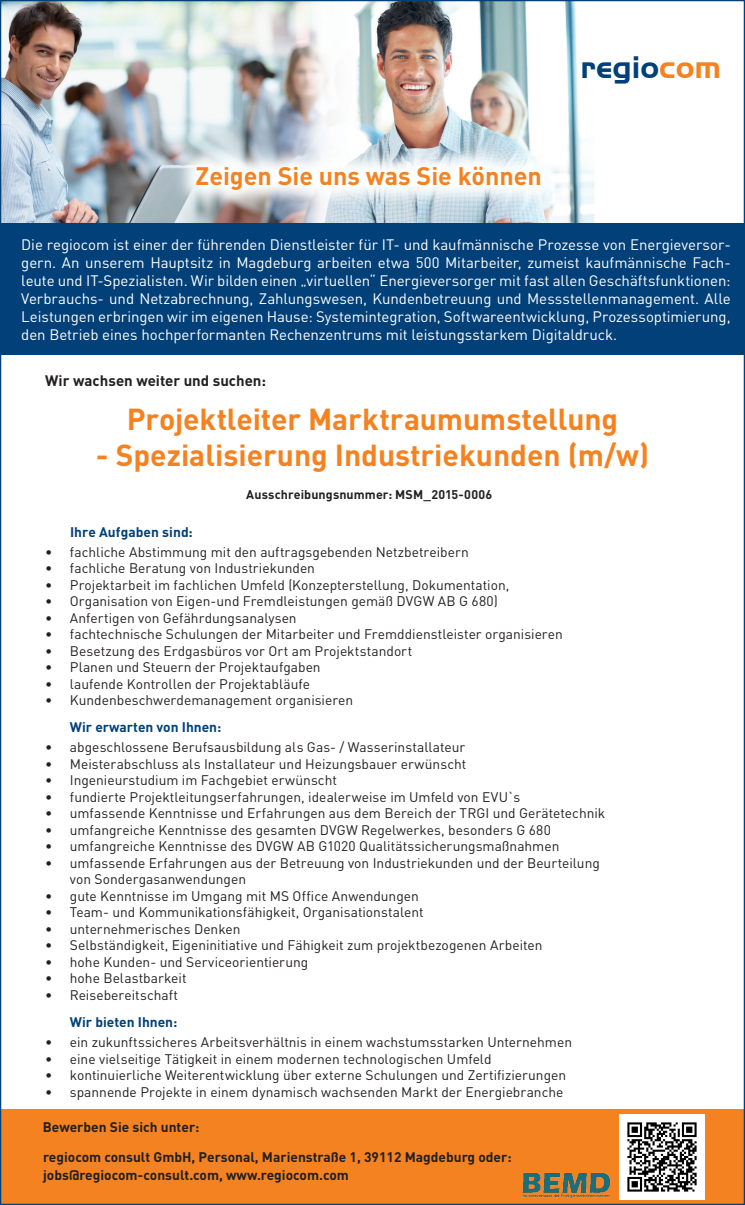
<style>
.page{position:relative;width:745px;height:1205px;background:#fff}
.page>*{position:absolute;margin:0;border:0;box-sizing:border-box;transform-origin:0 0}
.t1{font:700 32.25px "Handel Got D";color:#014078}
.t2{font:700 30px "DIN";color:#f58220}
.t3{font:700 25px "DIN";color:#f58220}
.t4{font:15px/18px "DIN";letter-spacing:-.005em;color:#fff;text-align:justify}
.t5{font:700 15px "DIN";color:#231f20}
.t6{font:13.75px/16.5px "DIN";color:#231f20}
.t7{font:700 13.75px/30px "DIN";color:#231f20}
.t8{font:700 13.75px "DIN";color:#014178}
.t9{font:700 13.75px "DIN";letter-spacing:.005em;color:#014078}
.t10{font:700 12.5px "DIN";letter-spacing:.01em;color:#231f20}
.s1{color:#f58220}
</style>
<div class="page">
<div style="left:0;top:1109px;width:744px;height:96px;background:#f58220"></div>
<img style="left:2px;top:2px;width:592px;height:221px">
<div style="left:0;top:223px;width:744px;height:131px;background:#014078"></div>
<svg style="left:173px;top:143px;width:390px;height:70px"></svg>
<img style="left:619px;top:1115px;width:84px;height:84px">
<img style="left:522px;top:1172px;width:88px;height:27px">
<h3 class="t3" style="left:195px;top:160px;width:347px">Zeigen Sie uns was Sie können</h3>
<h1 class="t1" style="left:580px;top:49px;width:142px">regio<span class="s1">com</span></h1>
<p class="t4" style="left:21px;top:235px;width:710px">Die regiocom ist einer der führenden Dienstleister für IT- und kaufmännische Prozesse von Energieversor&shy;gern. An unserem Hauptsitz in Magdeburg arbeiten etwa 500 Mitarbeiter, zumeist kaufmännische Fach&shy;leute und IT-Spezialisten. Wir bilden einen „virtuellen“ Energieversorger mit fast allen Geschäftsfunktionen:<br>Verbrauchs- und Netzabrechnung, Zahlungswesen, Kundenbetreuung und Messstellenmanagement. Alle Leistungen erbringen wir im eigenen Hause: Systemintegration, Softwareentwicklung, Prozessoptimierung, den Betrieb eines hochperformanten Rechenzentrums mit leistungsstarkem Digitaldruck.</p>
<p class="t5" style="left:45px;top:371px;width:222px">Wir wachsen weiter und suchen:</p>
<h2 class="t2" style="left:127px;top:400px;width:492px">Projektleiter Marktraumumstellung</h2>
<h2 class="t2" style="left:96px;top:436px;width:554px">- Spezialisierung Industriekunden (m/w)</h2>
<p class="t10" style="left:246px;top:486px;width:247px">Ausschreibungsnummer: MSM_2015-0006</p>
<p class="t9" style="left:70px;top:523px;width:124px">Ihre Aufgaben sind:</p>
<p class="t6" style="left:45px;top:543px;width:425px">• fachliche Abstimmung mit den auftragsgebenden Netzbetreibern</p>
<p class="t6" style="left:45px;top:560px;width:271px">• fachliche Beratung von Industriekunden</p>
<p class="t6" style="left:45px;top:576px;width:465px">• Projektarbeit im fachlichen Umfeld (Konzepterstellung, Dokumentation,</p>
<p class="t6" style="left:45px;top:593px;width:454px">• Organisation von Eigen-und Fremdleistungen gemäß DVGW AB G 680)</p>
<p class="t6" style="left:45px;top:609px;width:253px">• Anfertigen von Gefährdungsanalysen</p>
<p class="t6" style="left:45px;top:626px;width:519px">• fachtechnische Schulungen der Mitarbeiter und Fremddienstleister organisieren</p>
<p class="t6" style="left:45px;top:642px;width:368px">• Besetzung des Erdgasbüros vor Ort am Projektstandort</p>
<p class="t6" style="left:45px;top:659px;width:277px">• Planen und Steuern der Projektaufgaben</p>
<p class="t6" style="left:45px;top:675px;width:266px">• laufende Kontrollen der Projektabläufe</p>
<p class="t6" style="left:45px;top:692px;width:309px">• Kundenbeschwerdemanagement organisieren</p>
<p class="t8" style="left:70px;top:718px;width:153px">Wir erwarten von Ihnen:</p>
<p class="t6" style="left:45px;top:738px;width:421px">• abgeschlossene Berufsausbildung als Gas- / Wasserinstallateur</p>
<p class="t6" style="left:45px;top:755px;width:422px">• Meisterabschluss als Installateur und Heizungsbauer erwünscht</p>
<p class="t6" style="left:45px;top:771px;width:293px">• Ingenieurstudium im Fachgebiet erwünscht</p>
<p class="t6" style="left:45px;top:788px;width:476px">• fundierte Projektleitungserfahrungen, idealerweise im Umfeld von EVU`s</p>
<p class="t6" style="left:45px;top:804px;width:561px">• umfassende Kenntnisse und Erfahrungen aus dem Bereich der TRGI und Gerätetechnik</p>
<p class="t6" style="left:45px;top:821px;width:507px">• umfangreiche Kenntnisse des gesamten DVGW Regelwerkes, besonders G 680</p>
<p class="t6" style="left:45px;top:837px;width:515px">• umfangreiche Kenntnisse des DVGW AB G1020 Qualitätssicherungsmaßnahmen</p>
<p class="t6" style="left:70px;top:854px;width:531px;text-indent:-25px">• umfassende Erfahrungen aus der Betreuung von Industriekunden und der Beurteilung von Sondergasanwendungen</p>
<p class="t6" style="left:45px;top:887px;width:375px">• gute Kenntnisse im Umgang mit MS Office Anwendungen</p>
<p class="t6" style="left:45px;top:903px;width:380px">• Team- und Kommunikationsfähigkeit, Organisationstalent</p>
<p class="t6" style="left:45px;top:920px;width:197px">• unternehmerisches Denken</p>
<p class="t6" style="left:45px;top:936px;width:499px">• Selbständigkeit, Eigeninitiative und Fähigkeit zum projektbezogenen Arbeiten</p>
<p class="t6" style="left:45px;top:953px;width:265px">• hohe Kunden- und Serviceorientierung</p>
<p class="t6" style="left:45px;top:969px;width:143px">• hohe Belastbarkeit</p>
<p class="t6" style="left:45px;top:986px;width:134px">• Reisebereitschaft</p>
<p class="t8" style="left:70px;top:1013px;width:109px">Wir bieten Ihnen:</p>
<p class="t6" style="left:45px;top:1034px;width:528px">• ein zukunftssicheres Arbeitsverhältnis in einem wachstumsstarken Unternehmen</p>
<p class="t6" style="left:45px;top:1050px;width:448px">• eine vielseitige Tätigkeit in einem modernen technologischen Umfeld</p>
<p class="t6" style="left:45px;top:1067px;width:522px">• kontinuierliche Weiterentwicklung über externe Schulungen und Zertifizierungen</p>
<p class="t6" style="left:45px;top:1083px;width:519px">• spannende Projekte in einem dynamisch wachsenden Markt der Energiebranche</p>
<p class="t7" style="left:43px;top:1111px;width:470px">Bewerben Sie sich unter:<br>regiocom consult GmbH, Personal, Marienstraße 1, 39112 Magdeburg oder:</p>
<p class="t7" style="left:43px;top:1159px;width:307px">jobs@regiocom-consult.com, www.regiocom.com</p>
</div>
